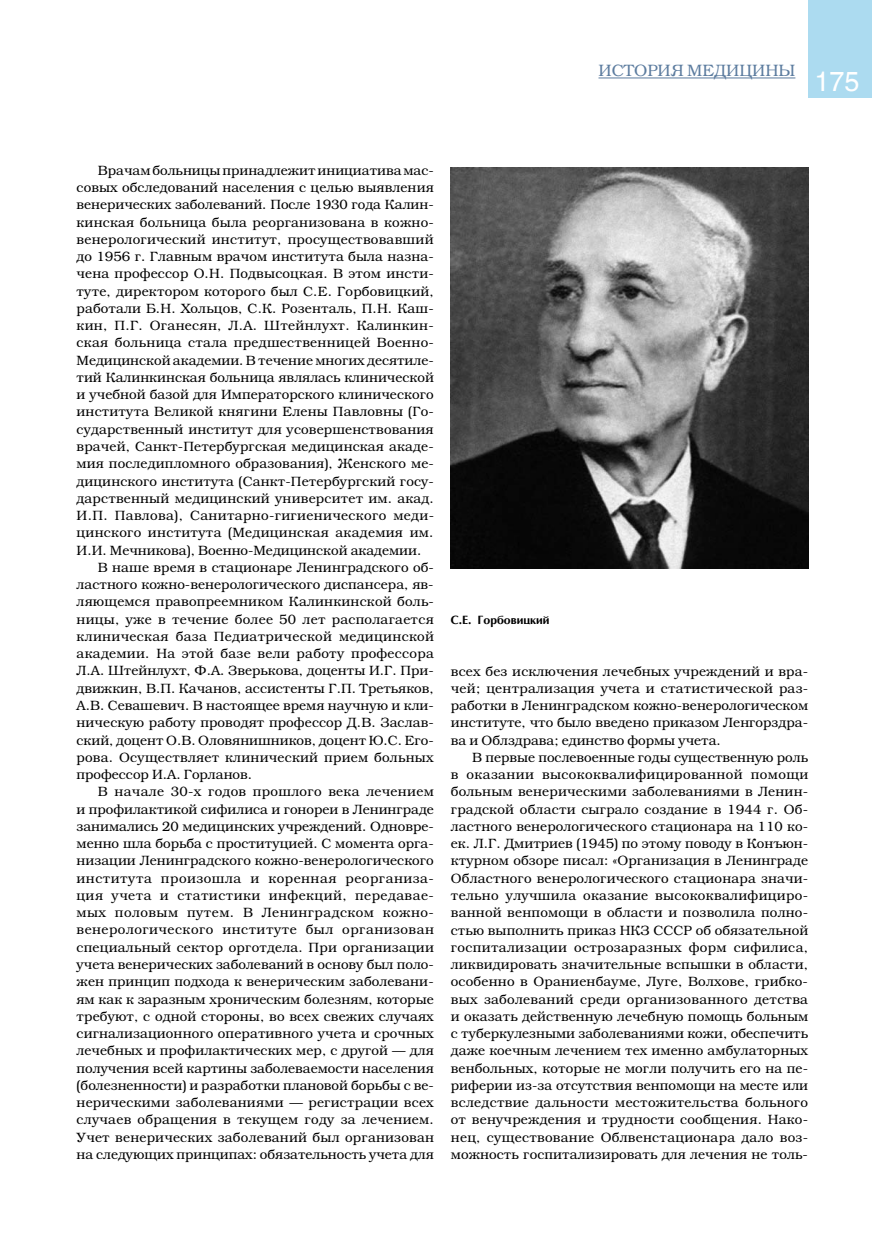
<style>
.page{position:relative;width:872px;height:1234px;background:#fff}
.page>*{position:absolute;margin:0;border:0;box-sizing:border-box;transform-origin:0 0}
.t1{font:27px "Helios";color:#fff}
.t2{font:300 16.5px "Bookman C";color:#5c7c9f}
.t3{font:300 13.5px/17.2px "Bookman C";letter-spacing:.01em;color:#000;text-align:justify}
.t4{font:300 13.5px "Bookman C";letter-spacing:.035em;color:#000}
.t5{font:700 12px "AG Optima";color:#000}
</style>
<div class="page">
<div style="left:808px;top:0;width:64px;height:98px;background:#acdbf0"></div>
<hr style="left:598px;top:77px;width:197px;height:1px;background:#5c7c9f">
<img style="left:451px;top:167px;width:357px;height:401px">
<p class="t2" style="left:598px;top:61px;width:198px">ИСТОРИЯ МЕДИЦИНЫ</p>
<h1 class="t1" style="left:814px;top:67px;width:47px">175</h1>
<p class="t3" style="left:98px;top:161px;width:337px">Врачам больницы принадлежит инициатива мас-</p>
<p class="t3" style="left:77px;top:179px;width:359px">совых обследований населения с целью выявления</p>
<p class="t3" style="left:77px;top:196px;width:359px">венерических заболеваний. После 1930 года Калин-</p>
<p class="t3" style="left:77px;top:213px;width:359px">кинская больница была реорганизована в кожно-</p>
<p class="t3" style="left:77px;top:230px;width:358px">венерологический институт, просуществовавший</p>
<p class="t3" style="left:77px;top:248px;width:359px">до 1956 г. Главным врачом института была назна-</p>
<p class="t3" style="left:77px;top:265px;width:359px">чена профессор О.Н. Подвысоцкая. В этом инсти-</p>
<p class="t3" style="left:77px;top:282px;width:359px">туте, директором которого был С.Е. Горбовицкий,</p>
<p class="t3" style="left:77px;top:299px;width:359px">работали Б.Н. Хольцов, С.К. Розенталь, П.Н. Каш-</p>
<p class="t3" style="left:77px;top:317px;width:359px">кин, П.Г. Оганесян, Л.А. Штейнлухт. Калинкин-</p>
<p class="t3" style="left:77px;top:334px;width:359px">ская больница стала предшественницей Военно-</p>
<p class="t3" style="left:77px;top:351px;width:359px">Медицинской академии. В течение многих десятиле-</p>
<p class="t3" style="left:77px;top:368px;width:359px">тий Калинкинская больница являлась клинической</p>
<p class="t3" style="left:77px;top:386px;width:358px">и учебной базой для Императорского клинического</p>
<p class="t3" style="left:77px;top:403px;width:359px">института Великой княгини Елены Павловны (Го-</p>
<p class="t3" style="left:77px;top:420px;width:358px">сударственный институт для усовершенствования</p>
<p class="t3" style="left:77px;top:437px;width:359px">врачей, Санкт-Петербургская медицинская акаде-</p>
<p class="t3" style="left:77px;top:455px;width:359px">мия последипломного образования), Женского ме-</p>
<p class="t3" style="left:77px;top:472px;width:359px">дицинского института (Санкт-Петербургский госу-</p>
<p class="t3" style="left:77px;top:489px;width:359px">дарственный медицинский университет им. акад.</p>
<p class="t3" style="left:77px;top:506px;width:359px">И.П. Павлова), Санитарно-гигиенического меди-</p>
<p class="t3" style="left:77px;top:524px;width:358px">цинского института (Медицинская академия им.</p>
<p class="t3" style="left:77px;top:541px;width:346px">И.И. Мечникова), Военно-Медицинской академии.</p>
<p class="t3" style="left:98px;top:558px;width:337px">В наше время в стационаре Ленинградского об-</p>
<p class="t3" style="left:77px;top:575px;width:359px">ластного кожно-венерологического диспансера, яв-</p>
<p class="t3" style="left:77px;top:593px;width:359px">ляющемся правопреемником Калинкинской боль-</p>
<p class="t3" style="left:77px;top:610px;width:359px">ницы, уже в течение более 50 лет располагается</p>
<p class="t3" style="left:77px;top:627px;width:359px">клиническая база Педиатрической медицинской</p>
<p class="t3" style="left:77px;top:644px;width:359px">академии. На этой базе вели работу профессора</p>
<p class="t3" style="left:77px;top:662px;width:359px">Л.А. Штейнлухт, Ф.А. Зверькова, доценты И.Г. При-</p>
<p class="t3" style="left:77px;top:679px;width:359px">движкин, В.П. Качанов, ассистенты Г.П. Третьяков,</p>
<p class="t3" style="left:77px;top:696px;width:359px">А.В. Севашевич. В настоящее время научную и кли-</p>
<p class="t3" style="left:77px;top:713px;width:359px">ническую работу проводят профессор Д.В. Заслав-</p>
<p class="t3" style="left:77px;top:731px;width:359px">ский, доцент О.В. Оловянишников, доцент Ю.С. Его-</p>
<p class="t3" style="left:77px;top:748px;width:358px">рова. Осуществляет клинический прием больных</p>
<p class="t3" style="left:77px;top:765px;width:177px">профессор И.А. Горланов.</p>
<p class="t3" style="left:98px;top:782px;width:337px">В начале 30-х годов прошлого века лечением</p>
<p class="t3" style="left:77px;top:800px;width:359px">и профилактикой сифилиса и гонореи в Ленинграде</p>
<p class="t3" style="left:77px;top:817px;width:359px">занимались 20 медицинских учреждений. Одновре-</p>
<p class="t3" style="left:77px;top:834px;width:359px">менно шла борьба с проституцией. С момента орга-</p>
<p class="t3" style="left:77px;top:852px;width:359px">низации Ленинградского кожно-венерологического</p>
<p class="t4" style="left:77px;top:869px;width:359px">института произошла и коренная реорганиза-</p>
<p class="t4" style="left:77px;top:887px;width:359px">ция учета и статистики инфекций, передавае-</p>
<p class="t4" style="left:77px;top:904px;width:359px">мых половым путем. В Ленинградском кожно-</p>
<p class="t4" style="left:77px;top:921px;width:359px">венерологического институте был организован</p>
<p class="t3" style="left:77px;top:938px;width:359px">специальный сектор орготдела. При организации</p>
<p class="t3" style="left:77px;top:955px;width:359px">учета венерических заболеваний в основу был поло-</p>
<p class="t3" style="left:77px;top:972px;width:359px">жен принцип подхода к венерическим заболевани-</p>
<p class="t3" style="left:77px;top:990px;width:359px">ям как к заразным хроническим болезням, которые</p>
<p class="t3" style="left:77px;top:1007px;width:359px">требуют, с одной стороны, во всех свежих случаях</p>
<p class="t3" style="left:77px;top:1024px;width:359px">сигнализационного оперативного учета и срочных</p>
<p class="t3" style="left:77px;top:1041px;width:359px">лечебных и профилактических мер, с другой — для</p>
<p class="t3" style="left:77px;top:1059px;width:359px">получения всей картины заболеваемости населения</p>
<p class="t3" style="left:77px;top:1076px;width:359px">(болезненности) и разработки плановой борьбы с ве-</p>
<p class="t3" style="left:77px;top:1093px;width:359px">нерическими заболеваниями — регистрации всех</p>
<p class="t3" style="left:77px;top:1110px;width:359px">случаев обращения в текущем году за лечением.</p>
<p class="t3" style="left:77px;top:1128px;width:359px">Учет венерических заболеваний был организован</p>
<p class="t3" style="left:77px;top:1145px;width:359px">на следующих принципах: обязательность учета для</p>
<p class="t5" style="left:451px;top:612px;width:100px">С.Е. Горбовицкий</p>
<p class="t3" style="left:451px;top:662px;width:359px">всех без исключения лечебных учреждений и вра&shy;чей; централизация учета и статистической раз&shy;работки в Ленинградском кожно-венерологическом институте, что было введено приказом Ленгорздра&shy;ва и Облздрава; единство формы учета.</p>
<p class="t3" style="left:451px;top:748px;width:359px;text-indent:21px">В первые послевоенные годы существенную роль в оказании высококвалифицированной помощи больным венерическими заболеваниями в Ленин&shy;градской области сыграло создание в 1944 г. Об&shy;ластного венерологического стационара на 110 ко&shy;ек. Л.Г. Дмитриев (1945) по этому поводу в Конъюн&shy;ктурном обзоре писал: «Организация в Ленинграде Областного венерологического стационара значи&shy;тельно улучшила оказание высококвалифициро&shy;ванной венпомощи в области и позволила полно&shy;стью выполнить приказ НКЗ СССР об обязательной госпитализации острозаразных форм сифилиса, ликвидировать значительные вспышки в области, особенно в Ораниенбауме, Луге, Волхове, грибко&shy;вых заболеваний среди организованного детства и оказать действенную лечебную помощь больным с туберкулезными заболеваниями кожи, обеспечить даже коечным лечением тех именно амбулаторных венбольных, которые не могли получить его на пе&shy;риферии из-за отсутствия венпомощи на месте или вследствие дальности местожительства больного от венучреждения и трудности сообщения. Нако&shy;нец, существование Облвенстационара дало воз&shy;можность госпитализировать для лечения не толь-</p>
</div>
